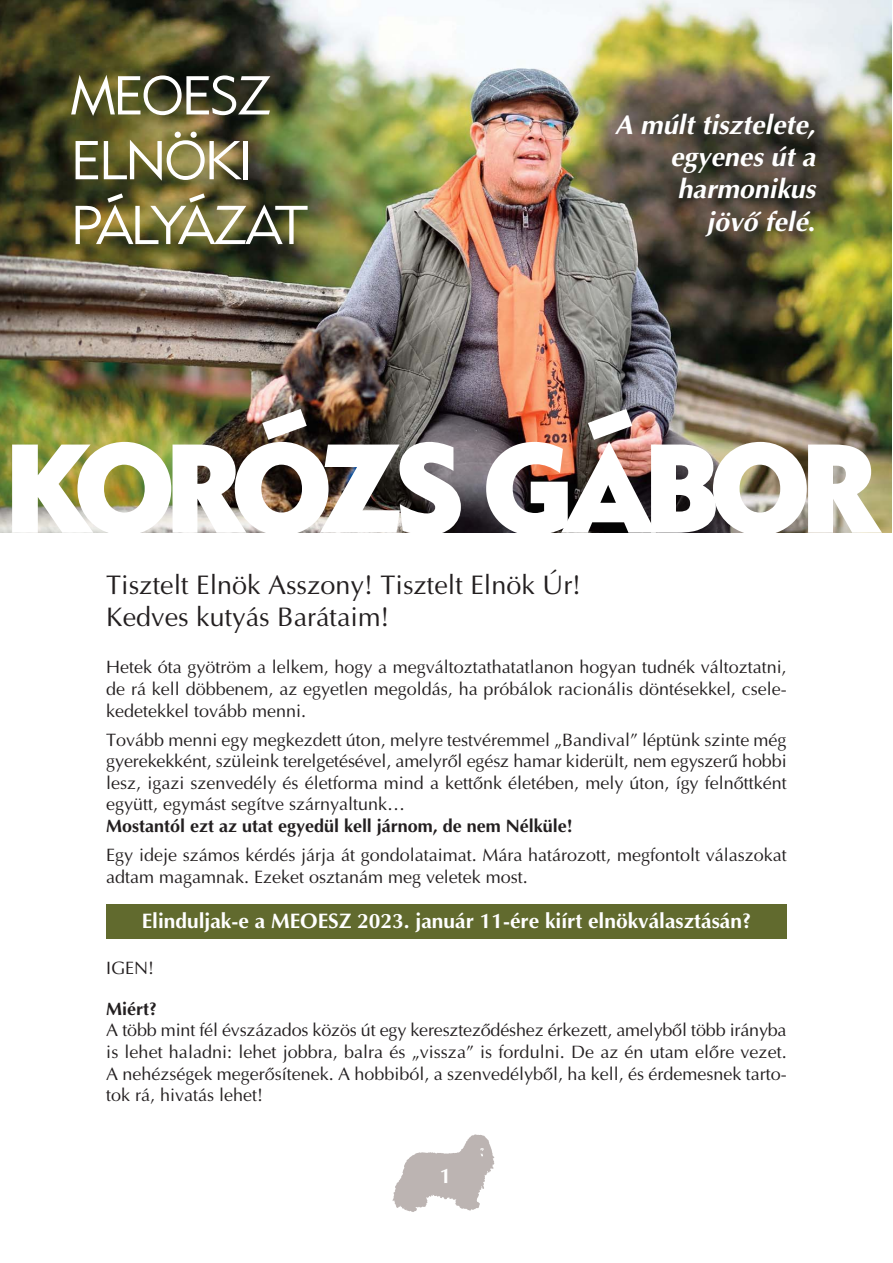
<style>
.page{position:relative;width:893px;height:1263px;background:#fff}
.page>*{position:absolute;margin:0;border:0;box-sizing:border-box;transform-origin:0 0}
.t1{font:700 124.5px "Nivea";letter-spacing:-.1em;color:#fff}
.t2{font:300 54px/64.8px "Nivea";letter-spacing:-.05em;color:#fff}
.t3{font:27px/32.4px "Optima H Regular";color:#231f20}
.t4{font:italic 27px/32.4px "Optima H Bold";color:#fff;text-align:right}
.t5{font:21px "Optima H Bold";color:#fff}
.t6{font:18px/21.6px "Optima H Regular";color:#231f20;text-align:justify}
.t7{font:18px "Optima H Bold";color:#231f20}
.s1{font-style:normal}
</style>
<div class="page">
<div style="left:106px;top:904px;width:681px;height:34px;background:#616a2e"></div>
<img style="left:0;top:0;width:892px;height:533px">
<img style="left:392px;top:1134px;width:103px;height:78px">
<h2 class="t2" style="left:70px;top:63px;width:239px">MEOESZ<br>ELNÖKI<br>PÁLYÁZAT</h2>
<h3 class="t4" style="left:615px;top:111px;width:202px">A múlt tisztelete, egyenes út a harmonikus<br>jövô felé<span class="s1">.</span></h3>
<h1 class="t1" style="left:3px;top:417px;width:879px">KORÓZS GÁBOR</h1>
<h3 class="t3" style="left:106px;top:571px;width:476px">Tisztelt Elnök Asszony! Tisztelt Elnök Úr!<br>Kedves kutyás Barátaim!</h3>
<p class="t6" style="left:106px;top:658px;width:682px">Hetek óta gyötröm a lelkem, hogy a megváltoztathatatlanon hogyan tudnék változtatni, de rá kell döbbenem, az egyetlen megoldás, ha próbálok racionális döntésekkel, csele&shy;kedetekkel tovább menni.</p>
<p class="t6" style="left:106px;top:730px;width:682px">Tovább menni egy megkezdett úton, melyre testvéremmel „Bandival” léptünk szinte még gyerekekként, szüleink terelgetésével, amelyrôl egész hamar kiderült, nem egyszerû hobbi lesz, igazi szenvedély és életforma mind a kettônk életében, mely úton, így felnôttként együtt, egymást segítve szárnyaltunk…</p>
<p class="t7" style="left:106px;top:818px;width:468px">Mostantól ezt az utat egyedül kell járnom, de nem Nélküle!</p>
<p class="t6" style="left:106px;top:846px;width:682px">Egy ideje számos kérdés járja át gondolataimat. Mára határozott, megfontolt válaszokat adtam magamnak. Ezeket osztanám meg veletek most.</p>
<p class="t5" style="left:142px;top:912px;width:611px">Elinduljak-e a MEOESZ 2023. január 11-ére kiírt elnökválasztásán?</p>
<p class="t6" style="left:106px;top:958px;width:49px">IGEN!</p>
<p class="t7" style="left:106px;top:1001px;width:52px">Miért?</p>
<p class="t6" style="left:106px;top:1021px;width:682px">A több mint fél évszázados közös út egy keresztezôdéshez érkezett, amelybôl több irányba is lehet haladni: lehet jobbra, balra és „vissza” is fordulni. De az én utam elôre vezet.<br>A nehézségek megerôsítenek. A hobbiból, a szenvedélybôl, ha kell, és érdemesnek tarto&shy;tok rá, hivatás lehet!</p>
<p class="t5" style="left:440px;top:1167px;width:13px">1</p>
</div>
